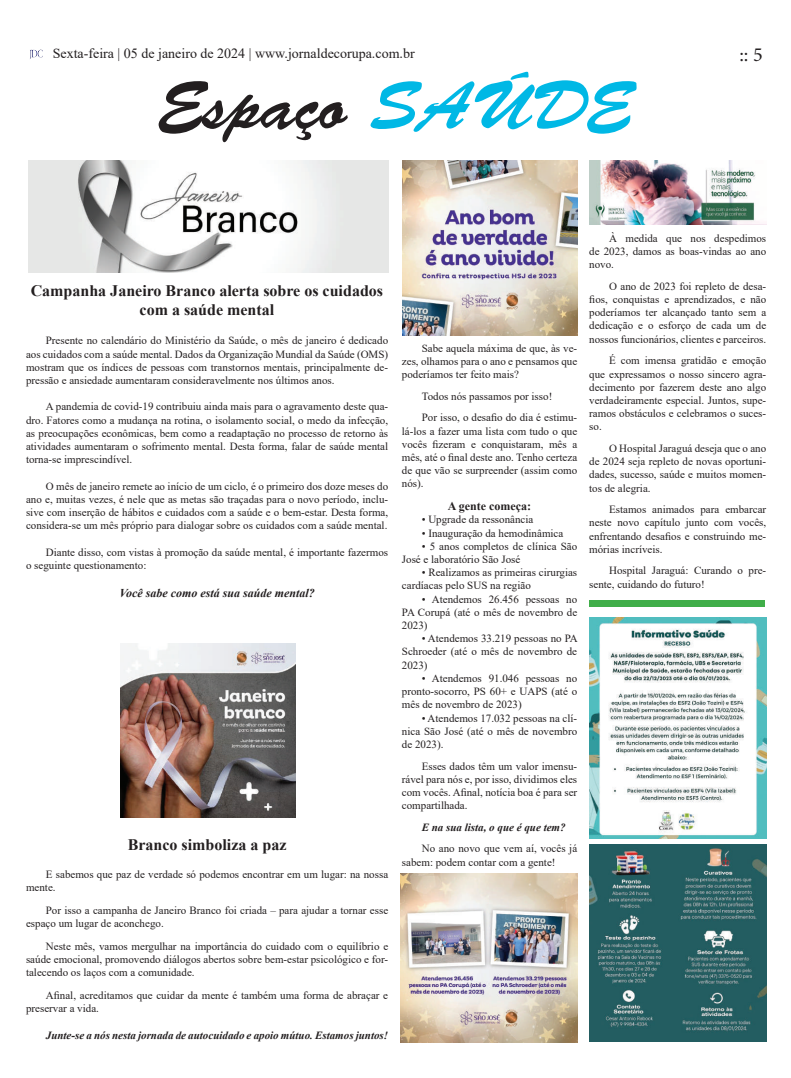
<style>
.page{position:relative;width:791px;height:1078px;background:#fff}
.page>*{position:absolute;margin:0;border:0;box-sizing:border-box;transform-origin:0 0}
.t1{font:68px "Brush Script Std";color:#231f20}
.t2{font:20px "Minion Pro";color:#231f20}
.t3{font:700 16px/19.2px "Times New Roman";color:#231f20;text-align:center}
.t4{font:14px "Times New Roman";color:#231f20}
.t5{font:italic 700 12px "Times New Roman";color:#231f20}
.t6{font:700 12px "Times New Roman";color:#231f20}
.t7{font:11px/13.2px "Times New Roman";color:#231f20;text-align:justify}
.t8{font:italic 700 11px "Times New Roman";color:#231f20}
.s1{color:#00b8e5}
</style>
<div class="page">
<svg style="left:30px;top:50px;width:13px;height:9px"></svg>
<div style="left:589px;top:600px;width:176px;height:6px;background:#40ae49"></div>
<img style="left:121px;top:643px;width:175px;height:174px">
<img style="left:28px;top:160px;width:360px;height:113px">
<img style="left:403px;top:161px;width:174px;height:174px">
<img style="left:401px;top:873px;width:176px;height:169px">
<img style="left:590px;top:160px;width:176px;height:65px">
<img style="left:590px;top:617px;width:176px;height:221px">
<img style="left:590px;top:844px;width:176px;height:197px">
<p class="t4" style="left:53px;top:43px;width:363px">Sexta-feira | 05 de janeiro de 2024 | www.jornaldecorupa.com.br</p>
<h2 class="t2" style="left:739px;top:42px;width:25px">:: 5</h2>
<h1 class="t1" style="left:157px;top:68px;width:478px">Espaço <span class="s1">SAÚDE</span></h1>
<h3 class="t3" style="left:31px;top:280px;width:354px">Campanha Janeiro Branco alerta sobre os cuidados com a saúde mental</h3>
<p class="t7" style="left:26px;top:334px;width:364px;text-indent:20px">Presente no calendário do Ministério da Saúde, o mês de janeiro é dedicado aos cuidados com a saúde mental. Dados da Organização Mundial da Saúde (OMS) mostram que os índices de pessoas com transtornos mentais, principalmente de&shy;pressão e ansiedade aumentaram consideravelmente nos últimos anos.</p>
<p class="t7" style="left:26px;top:400px;width:364px;text-indent:20px">A pandemia de covid-19 contribuiu ainda mais para o agravamento deste qua&shy;dro. Fatores como a mudança na rotina, o isolamento social, o medo da infecção, as preocupações econômicas, bem como a readaptação no processo de retorno às atividades aumentaram o sofrimento mental. Desta forma, falar de saúde mental torna-se imprescindível.</p>
<p class="t7" style="left:26px;top:479px;width:364px;text-indent:20px">O mês de janeiro remete ao início de um ciclo, é o primeiro dos doze meses do ano e, muitas vezes, é nele que as metas são traçadas para o novo período, inclu&shy;sive com inserção de hábitos e cuidados com a saúde e o bem-estar. Desta forma, considera-se um mês próprio para dialogar sobre os cuidados com a saúde mental.</p>
<p class="t7" style="left:26px;top:545px;width:364px;text-indent:20px">Diante disso, com vistas à promoção da saúde mental, é importante fazermos o seguinte questionamento:</p>
<p class="t5" style="left:119px;top:584px;width:197px">Você sabe como está sua saúde mental?</p>
<h3 class="t3" style="left:128px;top:834px;width:160px">Branco simboliza a paz</h3>
<p class="t7" style="left:26px;top:867px;width:364px;text-indent:20px">E sabemos que paz de verdade só podemos encontrar em um lugar: na nossa mente.</p>
<p class="t7" style="left:26px;top:903px;width:364px;text-indent:20px">Por isso a campanha de Janeiro Branco foi criada – para ajudar a tornar esse espaço um lugar de aconchego.</p>
<p class="t7" style="left:26px;top:939px;width:364px;text-indent:20px">Neste mês, vamos mergulhar na importância do cuidado com o equilíbrio e saúde emocional, promovendo diálogos abertos sobre bem-estar psicológico e for&shy;talecendo os laços com a comunidade.</p>
<p class="t7" style="left:26px;top:988px;width:364px;text-indent:20px">Afinal, acreditamos que cuidar da mente é também uma forma de abraçar e preservar a vida.</p>
<p class="t8" style="left:46px;top:1027px;width:344px">Junte-se a nós nesta jornada de autocuidado e apoio mútuo. Estamos juntos!</p>
<p class="t7" style="left:402px;top:341px;width:177px;text-indent:20px">Sabe aquela máxima de que, às ve&shy;zes, olhamos para o ano e pensamos que poderíamos ter feito mais?</p>
<p class="t7" style="left:422px;top:385px;width:157px;line-height:21.6px">Todos nós passamos por isso!<br>Por isso, o desafio do dia é estimu-</p>
<p class="t7" style="left:402px;top:424px;width:177px">lá-los a fazer uma lista com tudo o que vocês fizeram e conquistaram, mês a mês, até o final deste ano. Tenho certeza de que vão se surpreender (assim como nós).</p>
<p class="t6" style="left:448px;top:497px;width:85px">A gente começa:</p>
<p class="t7" style="left:422px;top:512px;width:113px">• Upgrade da ressonância</p>
<p class="t7" style="left:422px;top:526px;width:143px">• Inauguração da hemodinâmica</p>
<p class="t7" style="left:402px;top:539px;width:177px;text-indent:20px">• 5 anos completos de clínica São<br>José e laboratório São José</p>
<p class="t7" style="left:402px;top:565px;width:177px;text-indent:20px">• Realizamos as primeiras cirurgias cardíacas pelo SUS na região</p>
<p class="t7" style="left:402px;top:592px;width:177px;text-indent:20px">• Atendemos 26.456 pessoas no PA Corupá (até o mês de novembro de 2023)</p>
<p class="t7" style="left:402px;top:631px;width:177px;text-indent:20px">• Atendemos 33.219 pessoas no PA Schroeder (até o mês de novembro de 2023)</p>
<p class="t7" style="left:402px;top:671px;width:177px;text-indent:20px">• Atendemos 91.046 pessoas no pronto-socorro, PS 60+ e UAPS (até o mês de novembro de 2023)</p>
<p class="t7" style="left:402px;top:710px;width:177px;text-indent:20px">• Atendemos 17.032 pessoas na clí&shy;nica São José (até o mês de novembro de 2023).</p>
<p class="t7" style="left:402px;top:758px;width:177px;text-indent:20px">Esses dados têm um valor imensu&shy;rável para nós e, por isso, dividimos eles com vocês. Afinal, notícia boa é para ser compartilhada.</p>
<p class="t8" style="left:422px;top:819px;width:145px">E na sua lista, o que é que tem?</p>
<p class="t7" style="left:402px;top:841px;width:177px;text-indent:20px">No ano novo que vem aí, vocês já sabem: podem contar com a gente!</p>
<p class="t7" style="left:589px;top:231px;width:179px;text-indent:20px">À medida que nos despedimos de 2023, damos as boas-vindas ao ano novo.</p>
<p class="t7" style="left:589px;top:279px;width:179px;text-indent:20px">O ano de 2023 foi repleto de desa&shy;fios, conquistas e aprendizados, e não poderíamos ter alcançado tanto sem a dedicação e o esforço de cada um de nossos funcionários, clientes e parceiros.</p>
<p class="t7" style="left:589px;top:353px;width:179px;text-indent:20px">É com imensa gratidão e emoção que expressamos o nosso sincero agra&shy;decimento por fazerem deste ano algo verdadeiramente especial. Juntos, supe&shy;ramos obstáculos e celebramos o suces&shy;so.</p>
<p class="t7" style="left:589px;top:441px;width:179px;text-indent:20px">O Hospital Jaraguá deseja que o ano de 2024 seja repleto de novas oportuni&shy;dades, sucesso, saúde e muitos momen&shy;tos de alegria.</p>
<p class="t7" style="left:589px;top:502px;width:179px;text-indent:20px">Estamos animados para embarcar neste novo capítulo junto com vocês, enfrentando desafios e construindo me&shy;mórias incríveis.</p>
<p class="t7" style="left:589px;top:563px;width:179px;text-indent:20px">Hospital Jaraguá: Curando o pre&shy;sente, cuidando do futuro!</p>
</div>
